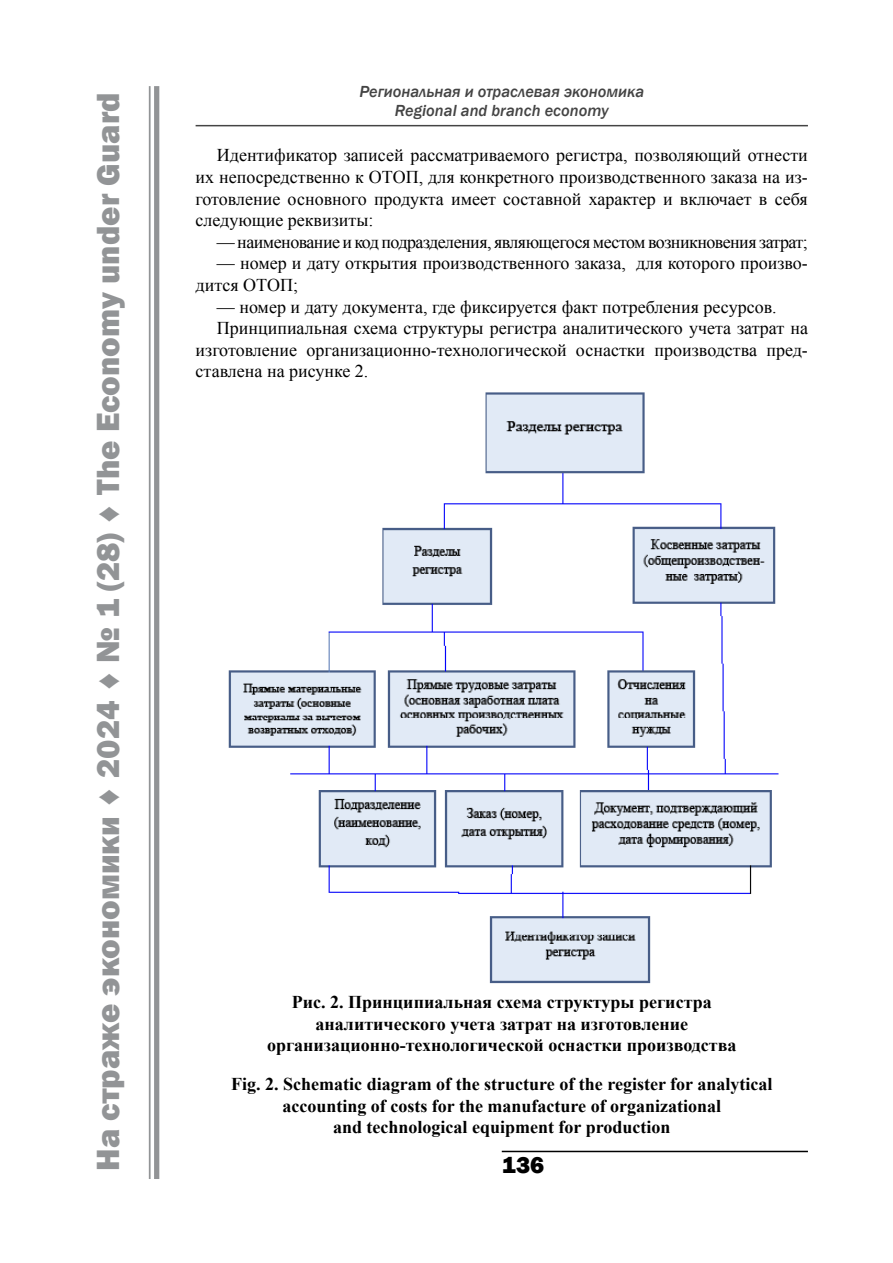
<style>
.page{position:relative;width:893px;height:1263px;background:#fff}
.page>*{position:absolute;margin:0;border:0;box-sizing:border-box;transform-origin:0 0}
.t1{font:800 33px "Franklin Gothic";color:#929496}
.t2{font:800 24px "Franklin Gothic";color:#000}
.t3{font:18px/21.6px "Times New Roman";color:#000;text-align:justify}
.t4{font:700 18px/21.6px "Times New Roman";color:#000;text-align:center}
.t5{font:18px "Times New Roman";letter-spacing:-.03em;color:#000}
.t6{font:italic 500 16.5px/19.8px "Franklin Gothic";color:#444;text-align:center}
</style>
<div class="page">
<hr style="left:502px;top:1151px;width:306px;height:1px;background:#000">
<div style="left:154px;top:86px;width:5px;height:1093px;background:#929496"></div>
<hr style="left:149px;top:86px;width:2px;height:1093px;background:#929496">
<hr style="left:196px;top:125px;width:612px;height:1px;background:#444">
<img style="left:228px;top:392px;width:551px;height:592px">
<h1 class="t1" style="left:87px;top:1170px;width:1080px;rotate:-90deg">На страже экономики ♦ 2024 ♦ № 1 (28) ♦ The Economy under Guard</h1>
<p class="t6" style="left:359px;top:81px;width:286px">Региональная и отраслевая экономика<br>Regional and branch economy</p>
<p class="t3" style="left:196px;top:144px;width:614px;text-indent:21px">Идентификатор записей рассматриваемого регистра, позволяющий отнести их непосредственно к ОТОП, для конкретного производственного заказа на из&shy;готовление основного продукта имеет составной характер и включает в себя следующие реквизиты:</p>
<p class="t5" style="left:217px;top:229px;width:593px">— наименование и код подразделения, являющегося местом возникновения затрат;</p>
<p class="t3" style="left:196px;top:252px;width:614px;text-indent:21px">— номер и дату открытия производственного заказа, для которого произво&shy;дится ОТОП;</p>
<p class="t3" style="left:217px;top:295px;width:561px">— номер и дату документа, где фиксируется факт потребления ресурсов.</p>
<p class="t3" style="left:217px;top:317px;width:593px">Принципиальная схема структуры регистра аналитического учета затрат на</p>
<p class="t3" style="left:196px;top:338px;width:614px">изготовление организационно-технологической оснастки производства пред-</p>
<p class="t3" style="left:196px;top:360px;width:174px">ставлена на рисунке 2.</p>
<p class="t4" style="left:267px;top:991px;width:471px">Рис. 2. Принципиальная схема структуры регистра аналитического учета затрат на изготовление организационно-технологической оснастки производства</p>
<p class="t4" style="left:231px;top:1072px;width:543px">Fig. 2. Schematic diagram of the structure of the register for analytical accounting of costs for the manufacture of organizational<br>and technological equipment for production</p>
<h2 class="t2" style="left:502px;top:1150px;width:44px">136</h2>
</div>
